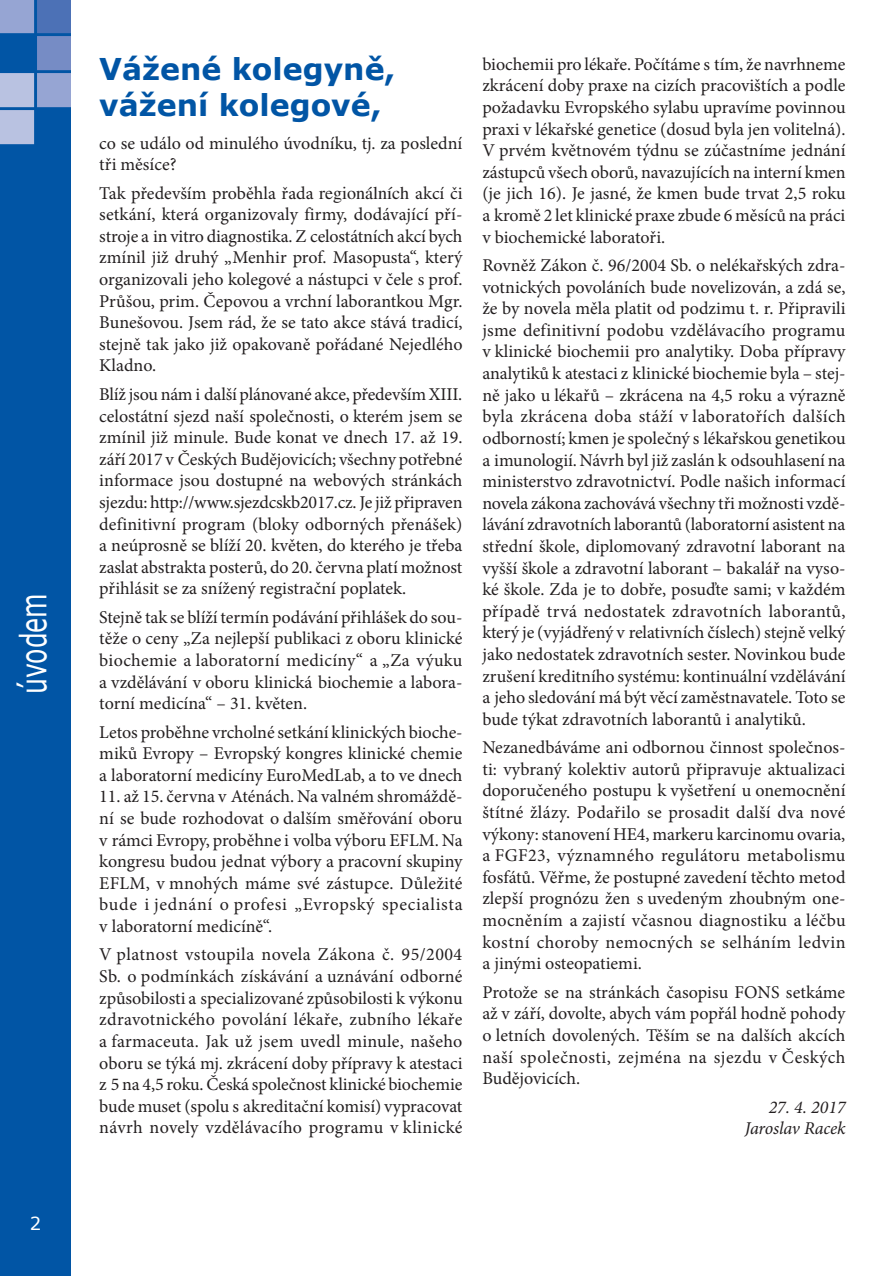
<style>
.page{position:relative;width:891px;height:1276px;background:#fff}
.page>*{position:absolute;margin:0;border:0;box-sizing:border-box;transform-origin:0 0}
.t1{font:36px "Verdana";color:#fff;scale:.7 1}
.t2{font:700 30px/36px "Verdana";color:#0155a5}
.t3{font:18px/21.6px "Minion Pro";color:#231f20;text-align:justify}
.t4{font:italic 18px/21.6px "Minion Pro";letter-spacing:-.005em;color:#231f20;text-align:right}
.s1{font-family:"Times"}
</style>
<div class="page">
<img style="left:0;top:0;width:71px;height:1276px">
<svg style="left:31px;top:1216px;width:9px;height:13px"></svg>
<h1 class="t1" style="left:9px;top:694px;width:146px;rotate:-90deg">úvodem</h1>
<h2 class="t2" style="left:99px;top:50px;width:297px">Vážené kolegyně, vážení kolegové,</h2>
<p class="t3" style="left:99px;top:132px;width:364px">co se událo od minulého úvodníku, tj. za poslední tři měsíce?</p>
<p class="t3" style="left:99px;top:182px;width:364px">Tak především proběhla řada <span class="s1">regionálních</span> akcí či setkání, která organizovaly firmy, dodávající pří&shy;stroje a in vitro diagnostika. Z celostátních akcí bych zmínil již druhý „Menhir prof. Masopusta“, který organizovali jeho kolegové a nástupci v čele s prof.<br>Průšou, prim. Čepovou a vrchní laborantkou Mgr.<br>Bunešovou. Jsem rád, že se tato akce stává tradicí, stejně tak jako již opakovaně pořádané Nejedlého Kladno.</p>
<p class="t3" style="left:99px;top:383px;width:364px">Blíž jsou nám i další plánované akce, především XIII. celostátní sjezd naší společnosti, o kterém jsem se zmínil již minule. Bude konat ve dnech 17. až 19. září 2017 v Českých Budějovicích; všechny potřebné informace jsou dostupné na webových stránkách sjezdu: http://www.sjezdcskb2017.cz. Je již připraven definitivní program (bloky odborných přenášek) a neúprosně se blíží 20. květen, do kterého je třeba zaslat abstrakta posterů, do 20. června platí možnost přihlásit se za snížený registrační poplatek.</p>
<p class="t3" style="left:99px;top:606px;width:364px">Stejně tak se blíží termín podávání přihlášek do sou&shy;těže o ceny „Za nejlepší publikaci z oboru klinické biochemie a laboratorní medicíny“ a „Za výuku a vzdělávání v oboru klinická biochemie a labora&shy;torní medicína“ – 31. květen.</p>
<p class="t3" style="left:99px;top:721px;width:364px">Letos proběhne vrcholné setkání klinických bioche&shy;miků Evropy – Evropský kongres klinické chemie a laboratorní medicíny EuroMedLab, a to ve dnech</p>
<p class="t3" style="left:99px;top:786px;width:364px">11. až 15. června v Aténách. Na valném shromáždě&shy;ní se bude rozhodovat o dalším směřování oboru v rámci Evropy, proběhne i volba výboru EFLM. Na kongresu budou jednat výbory a pracovní skupiny EFLM, v mnohých máme své zástupce. Důležité bude i jednání o profesi „Evropský specialista v laboratorní medicíně“.</p>
<p class="t3" style="left:99px;top:944px;width:364px">V platnost vstoupila novela Zákona č. 95/2004<br>Sb. o podmínkách získávání a uznávání odborné způsobilosti a specializované způsobilosti k výkonu zdravotnického povolání lékaře, zubního lékaře a farmaceuta. Jak už jsem uvedl minule, našeho oboru se týká mj. zkrácení doby přípravy k atestaci z 5 na 4,5 roku. Česká společnost klinické biochemie bude muset (spolu s akreditační komisí) vypracovat návrh novely vzdělávacího programu v klinické</p>
<p class="t3" style="left:482px;top:53px;width:364px">biochemii pro lékaře. Počítáme s tím, že navrhneme zkrácení doby praxe na cizích pracovištích a podle požadavku Evropského sylabu upravíme povinnou praxi v lékařské genetice (dosud byla jen volitelná).<br>V prvém květnovém týdnu se zúčastníme jednání zástupců všech oborů, navazujících na interní kmen (je jich 16). Je jasné, že kmen bude trvat 2,5 roku a kromě 2 let klinické praxe zbude 6 měsíců na práci v biochemické laboratoři.</p>
<p class="t3" style="left:482px;top:255px;width:365px">Rovněž Zákon č. 96/2004 Sb. o nelékařských zdra&shy;votnických povoláních bude novelizován, a zdá se, že by novela měla platit od podzimu t. r. Připravili jsme definitivní podobu vzdělávacího programu v klinické biochemii pro analytiky. Doba přípravy analytiků k atestaci z klinické biochemie byla – stej&shy;ně jako u lékařů – zkrácena na 4,5 roku a výrazně byla zkrácena doba stáží v laboratořích dalších odborností; kmen je společný s lékařskou genetikou a imunologií. Návrh byl již zaslán k odsouhlasení na ministerstvo zdravotnictví. Podle našich informací novela zákona zachovává všechny tři možnosti vzdě&shy;lávání zdravotních laborantů (laboratorní asistent na střední škole, diplomovaný zdravotní laborant na vyšší škole a zdravotní laborant – bakalář na vyso&shy;ké škole. Zda je to dobře, posuďte sami; v každém případě trvá nedostatek zdravotních laborantů, který je (vyjádřený v relativních číslech) stejně velký jako nedostatek zdravotních sester. Novinkou bude zrušení kreditního systému: kontinuální vzdělávání a jeho sledování má být věcí zaměstnavatele. Toto se bude týkat zdravotních laborantů i analytiků.</p>
<p class="t3" style="left:482px;top:737px;width:364px">Nezanedbáváme ani odbornou činnost společnos&shy;ti: vybraný kolektiv autorů připravuje aktualizaci doporučeného postupu k vyšetření u onemocnění štítné žlázy. Podařilo se prosadit další dva nové výkony: stanovení HE4, markeru karcinomu ovaria, a FGF23, významného regulátoru metabolismu fosfátů. Věřme, že postupné zavedení těchto metod zlepší prognózu žen s uvedeným zhoubným one&shy;mocněním a zajistí včasnou diagnostiku a léčbu kostní choroby nemocných se selháním ledvin a jinými osteopatiemi.</p>
<p class="t3" style="left:482px;top:981px;width:364px">Protože se na stránkách časopisu FONS setkáme až v září, dovolte, abych vám popřál hodně pohody o letních dovolených. Těším se na dalších akcích naší společnosti, zejména na sjezdu v Českých Budějovicích.</p>
<p class="t4" style="left:744px;top:1096px;width:102px">27. 4. 2017<br>Jaroslav Racek</p>
</div>
